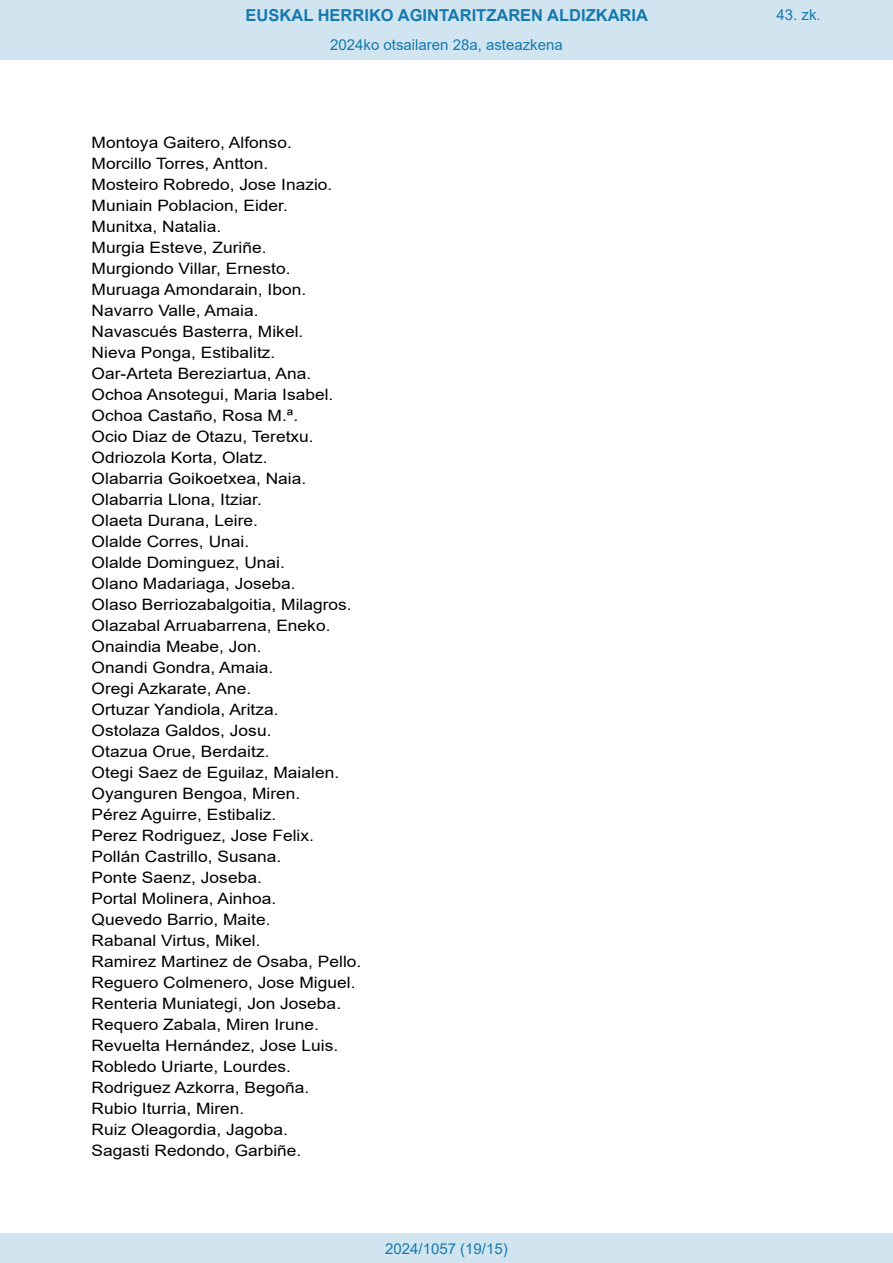
<style>
.page{position:relative;width:893px;height:1263px;background:#fff}
.page>*{position:absolute;margin:0;border:0;box-sizing:border-box;transform-origin:0 0}
.t1{font:700 16.5px "Arial";color:#1879ad}
.BOPVLista{font:15.6px "Arial";color:#000;scale:1.11 1}
.Paginacion_Centro{font:15px "Arial";color:#1879ad}
</style>
<div class="page">
<div style="left:0;top:0;width:893px;height:60px;background:#d0e5f0"></div>
<div style="left:0;top:1233px;width:893px;height:30px;background:#d0e5f0"></div>
<p class="t1" style="left:246px;top:3px;width:404px">EUSKAL HERRIKO AGINTARITZAREN ALDIZKARIA</p>
<p class="Paginacion_Centro" style="left:330px;top:35px;width:234px">2024ko otsailaren 28a, asteazkena</p>
<p class="BOPVLista" style="left:92px;top:132px;width:182px">Montoya Gaitero, Alfonso.</p>
<p class="BOPVLista" style="left:92px;top:153px;width:161px">Morcillo Torres, Antton.</p>
<p class="BOPVLista" style="left:92px;top:174px;width:218px">Mosteiro Robredo, Jose Inazio.</p>
<p class="BOPVLista" style="left:92px;top:195px;width:178px">Muniain Poblacion, Eider.</p>
<p class="BOPVLista" style="left:92px;top:216px;width:118px">Munitxa, Natalia.</p>
<p class="BOPVLista" style="left:92px;top:237px;width:159px">Murgia Esteve, Zuriñe.</p>
<p class="BOPVLista" style="left:92px;top:258px;width:181px">Murgiondo Villar, Ernesto.</p>
<p class="BOPVLista" style="left:92px;top:279px;width:195px">Muruaga Amondarain, Ibon.</p>
<p class="BOPVLista" style="left:92px;top:300px;width:152px">Navarro Valle, Amaia.</p>
<p class="BOPVLista" style="left:92px;top:321px;width:192px">Navascués Basterra, Mikel.</p>
<p class="BOPVLista" style="left:92px;top:342px;width:167px">Nieva Ponga, Estibalitz.</p>
<p class="BOPVLista" style="left:92px;top:363px;width:199px">Oar-Arteta Bereziartua, Ana.</p>
<p class="BOPVLista" style="left:92px;top:384px;width:219px">Ochoa Ansotegui, Maria Isabel.</p>
<p class="BOPVLista" style="left:92px;top:405px;width:188px">Ochoa Castaño, Rosa M.ª.</p>
<p class="BOPVLista" style="left:92px;top:426px;width:202px">Ocio Diaz de Otazu, Teretxu.</p>
<p class="BOPVLista" style="left:92px;top:447px;width:160px">Odriozola Korta, Olatz.</p>
<p class="BOPVLista" style="left:92px;top:468px;width:195px">Olabarria Goikoetxea, Naia.</p>
<p class="BOPVLista" style="left:92px;top:489px;width:155px">Olabarria Llona, Itziar.</p>
<p class="BOPVLista" style="left:92px;top:510px;width:151px">Olaeta Durana, Leire.</p>
<p class="BOPVLista" style="left:92px;top:531px;width:143px">Olalde Corres, Unai.</p>
<p class="BOPVLista" style="left:92px;top:552px;width:176px">Olalde Dominguez, Unai.</p>
<p class="BOPVLista" style="left:92px;top:573px;width:185px">Olano Madariaga, Joseba.</p>
<p class="BOPVLista" style="left:92px;top:594px;width:236px">Olaso Berriozabalgoitia, Milagros.</p>
<p class="BOPVLista" style="left:92px;top:615px;width:217px">Olazabal Arruabarrena, Eneko.</p>
<p class="BOPVLista" style="left:92px;top:636px;width:155px">Onaindia Meabe, Jon.</p>
<p class="BOPVLista" style="left:92px;top:657px;width:165px">Onandi Gondra, Amaia.</p>
<p class="BOPVLista" style="left:92px;top:678px;width:145px">Oregi Azkarate, Ane.</p>
<p class="BOPVLista" style="left:92px;top:699px;width:170px">Ortuzar Yandiola, Aritza.</p>
<p class="BOPVLista" style="left:92px;top:720px;width:164px">Ostolaza Galdos, Josu.</p>
<p class="BOPVLista" style="left:92px;top:741px;width:162px">Otazua Orue, Berdaitz.</p>
<p class="BOPVLista" style="left:92px;top:762px;width:225px">Otegi Saez de Eguilaz, Maialen.</p>
<p class="BOPVLista" style="left:92px;top:783px;width:190px">Oyanguren Bengoa, Miren.</p>
<p class="BOPVLista" style="left:92px;top:804px;width:168px">Pérez Aguirre, Estibaliz.</p>
<p class="BOPVLista" style="left:92px;top:825px;width:202px">Perez Rodriguez, Jose Felix.</p>
<p class="BOPVLista" style="left:92px;top:846px;width:172px">Pollán Castrillo, Susana.</p>
<p class="BOPVLista" style="left:92px;top:867px;width:155px">Ponte Saenz, Joseba.</p>
<p class="BOPVLista" style="left:92px;top:888px;width:168px">Portal Molinera, Ainhoa.</p>
<p class="BOPVLista" style="left:92px;top:909px;width:163px">Quevedo Barrio, Maite.</p>
<p class="BOPVLista" style="left:92px;top:930px;width:154px">Rabanal Virtus, Mikel.</p>
<p class="BOPVLista" style="left:92px;top:951px;width:245px">Ramirez Martinez de Osaba, Pello.</p>
<p class="BOPVLista" style="left:92px;top:972px;width:239px">Reguero Colmenero, Jose Miguel.</p>
<p class="BOPVLista" style="left:92px;top:993px;width:226px">Renteria Muniategi, Jon Joseba.</p>
<p class="BOPVLista" style="left:92px;top:1014px;width:206px">Requero Zabala, Miren Irune.</p>
<p class="BOPVLista" style="left:92px;top:1035px;width:224px">Revuelta Hernández, Jose Luis.</p>
<p class="BOPVLista" style="left:92px;top:1056px;width:181px">Robledo Uriarte, Lourdes.</p>
<p class="BOPVLista" style="left:92px;top:1077px;width:197px">Rodriguez Azkorra, Begoña.</p>
<p class="BOPVLista" style="left:92px;top:1098px;width:139px">Rubio Iturria, Miren.</p>
<p class="BOPVLista" style="left:92px;top:1119px;width:178px">Ruiz Oleagordia, Jagoba.</p>
<p class="BOPVLista" style="left:92px;top:1140px;width:191px">Sagasti Redondo, Garbiñe.</p>
<p class="Paginacion_Centro" style="left:385px;top:1238px;width:124px">2024/1057 (19/15)</p>
<p class="Paginacion_Centro" style="left:776px;top:5px;width:46px">43. zk.</p>
</div>
